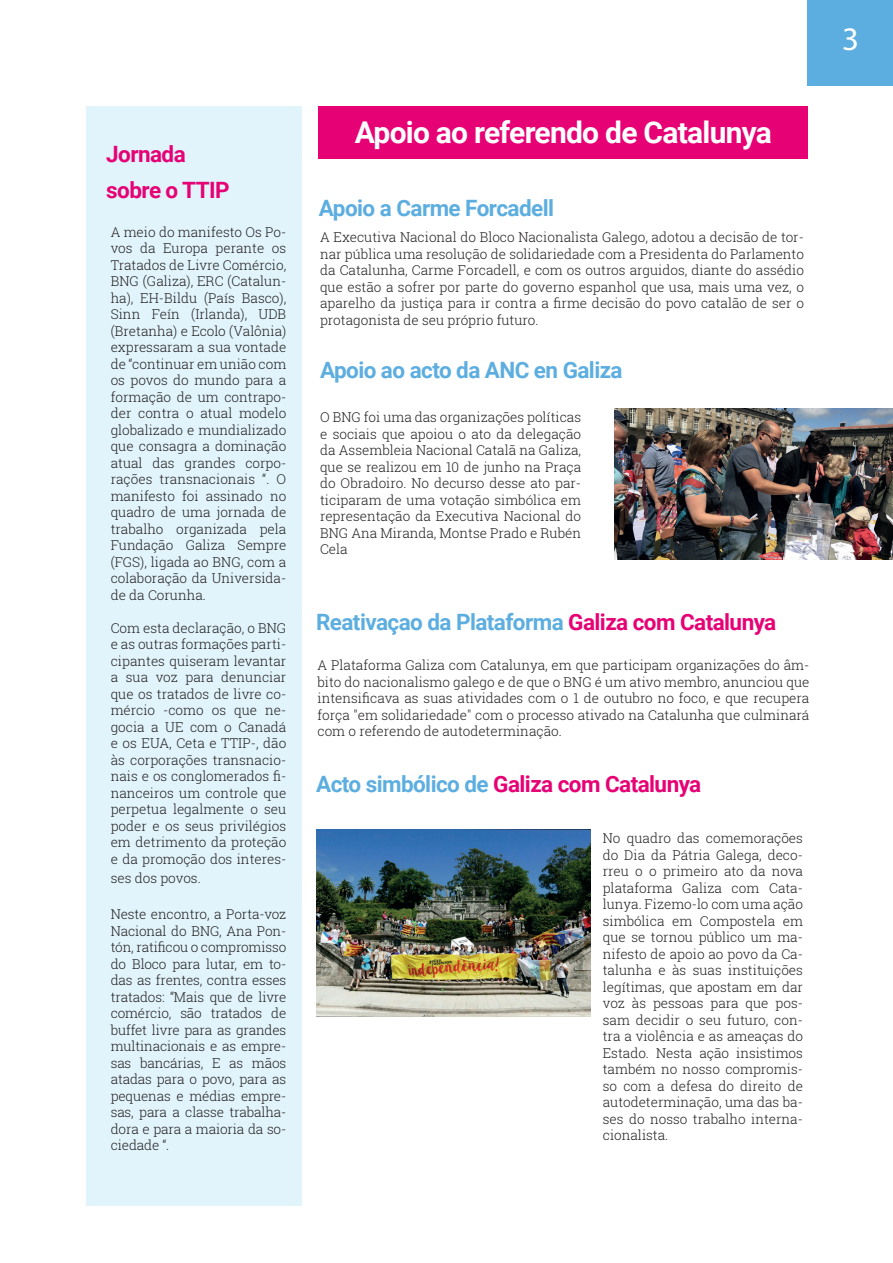
<style>
.page{position:relative;width:893px;height:1263px;background:#fff}
.page>*{position:absolute;margin:0;border:0;box-sizing:border-box;transform-origin:0 0}
.t1{font:33px "Myriad Pro";color:#fff}
.t2{font:700 30px "Roboto";letter-spacing:-.025em;color:#fff}
.t3{font:700 22.5px "Roboto";letter-spacing:-.025em;color:#5daee0}
.t4{font:700 22.5px/36px "Roboto";letter-spacing:-.025em;color:#e60275}
.t5{font:300 13.5px/16.5px "Roboto Slab";color:#231f20;text-align:justify}
.s1{color:#e60275}
.s2{color:#5daee0}
</style>
<div class="page">
<div style="left:808px;top:0;width:85px;height:85px;background:#5daee0"></div>
<div style="left:319px;top:106px;width:489px;height:53px;background:#e60275"></div>
<div style="left:86px;top:106px;width:216px;height:1099px;background:#e1f4fc"></div>
<img style="left:615px;top:408px;width:278px;height:152px">
<img style="left:316px;top:829px;width:275px;height:187px">
<h3 class="t4" style="left:106px;top:135px;width:125px">Jornada sobre o TTIP</h3>
<p class="t5" style="left:111px;top:223px;width:177px">A meio do manifesto Os Po&shy;vos da Europa perante os Tratados de Livre Comércio, BNG (Galiza), ERC (Catalun&shy;ha), EH-Bildu (País Basco), Sinn Feín (Irlanda), UDB (Bretanha) e Ecolo (Valônia) expressaram a sua vontade de “continuar em união com os povos do mundo para a formação de um contrapo&shy;der contra o atual modelo globalizado e mundializado que consagra a dominação atual das grandes corpo&shy;rações transnacionais “. O manifesto foi assinado no quadro de uma jornada de trabalho organizada pela Fundação Galiza Sempre (FGS), ligada ao BNG, com a colaboração da Universida&shy;de da Corunha.</p>
<p class="t5" style="left:111px;top:619px;width:177px">Com esta declaração, o BNG e as outras formações parti&shy;cipantes quiseram levantar a sua voz para denunciar que os tratados de livre co&shy;mércio -como os que ne&shy;gocia a UE com o Canadá e os EUA, Ceta e TTIP-, dão às corporações transnacio&shy;nais e os conglomerados fi&shy;nanceiros um controle que perpetua legalmente o seu poder e os seus privilégios em detrimento da proteção e da promoção dos interes-</p>
<p class="t5" style="left:111px;top:870px;width:92px">ses dos povos.</p>
<p class="t5" style="left:111px;top:906px;width:177px">Neste encontro, a Porta-voz Nacional do BNG, Ana Pon&shy;tón, ratificou o compromisso do Bloco para lutar, em to&shy;das as frentes, contra esses tratados: “Mais que de livre comércio, são tratados de buffet livre para as grandes multinacionais e as empre&shy;sas bancárias, E as mãos atadas para o povo, para as pequenas e médias empre&shy;sas, para a classe trabalha&shy;dora e para a maioria da so&shy;ciedade “.</p>
<h2 class="t2" style="left:355px;top:111px;width:419px">Apoio ao referendo de Catalunya</h2>
<h3 class="t3" style="left:319px;top:192px;width:237px">Apoio a Carme Forcadell</h3>
<p class="t5" style="left:320px;top:229px;width:485px">A Executiva Nacional do Bloco Nacionalista Galego, adotou a decisão de tor&shy;nar pública uma resolução de solidariedade com a Presidenta do Parlamento da Catalunha, Carme Forcadell, e com os outros arguidos, diante do assédio que estão a sofrer por parte do governo espanhol que usa, mais uma vez, o aparelho da justiça para ir contra a firme decisão do povo catalão de ser o protagonista de seu próprio futuro.</p>
<h3 class="t3" style="left:320px;top:354px;width:304px">Apoio ao acto da ANC en Galiza</h3>
<p class="t5" style="left:320px;top:409px;width:263px">O BNG foi uma das organizações políticas e sociais que apoiou o ato da delegação da Assembleia Nacional Catalã na Galiza, que se realizou em 10 de junho na Praça do Obradoiro. No decurso desse ato par&shy;ticiparam de uma votação simbólica em representação da Executiva Nacional do BNG Ana Miranda, Montse Prado e Rubén Cela</p>
<h3 class="t3" style="left:316px;top:606px;width:462px">Reativaçao da Plataforma <span class="s1">Galiza com Catalunya</span></h3>
<p class="t5" style="left:317px;top:657px;width:493px">A Plataforma Galiza com Catalunya, em que participam organizações do âm&shy;bito do nacionalismo galego e de que o BNG é um ativo membro, anunciou que intensificava as suas atividades com o 1 de outubro no foco, e que recupera força "em solidariedade" com o processo ativado na Catalunha que culminará com o referendo de autodeterminação.</p>
<h3 class="t4" style="left:316px;top:765px;width:387px"><span class="s2">Acto simbólico de</span> Galiza com Catalunya</h3>
<p class="t5" style="left:603px;top:830px;width:202px">No quadro das comemorações do Dia da Pátria Galega, deco&shy;rreu o o primeiro ato da nova plataforma Galiza com Cata&shy;lunya. Fizemo-lo com uma ação simbólica em Compostela em que se tornou público um ma&shy;nifesto de apoio ao povo da Ca&shy;talunha e às suas instituições legítimas, que apostam em dar voz às pessoas para que pos&shy;sam decidir o seu futuro, con&shy;tra a violência e as ameaças do Estado. Nesta ação insistimos também no nosso compromis&shy;so com a defesa do direito de autodeterminação, uma das ba&shy;ses do nosso trabalho interna&shy;cionalista.</p>
<h1 class="t1" style="left:842px;top:19px;width:18px">3</h1>
</div>
